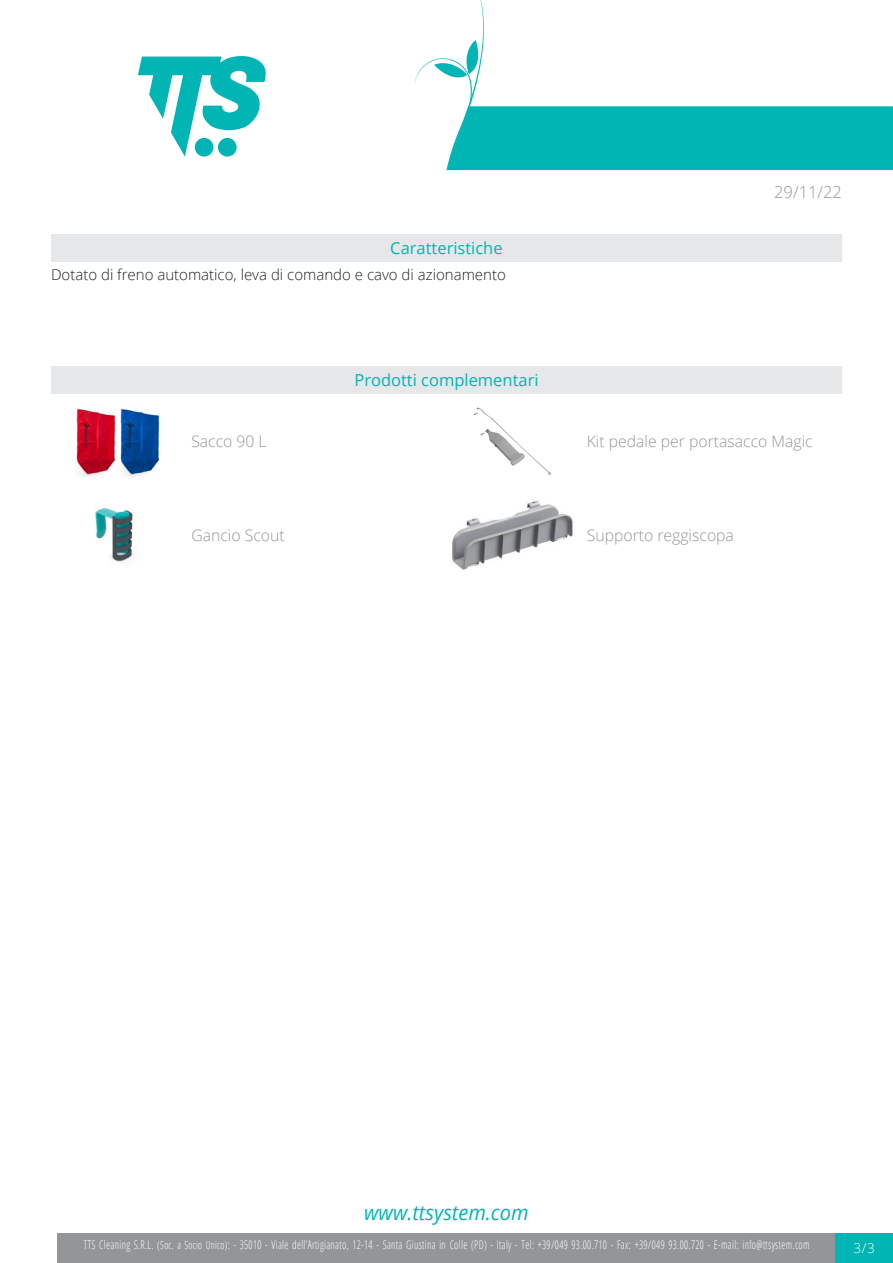
<style>
.page{position:relative;width:893px;height:1263px;background:#fff}
.page>*{position:absolute;margin:0;border:0;box-sizing:border-box;transform-origin:0 0}
.t1{font:italic 20.85px "Open Sans";color:#00b5b3;scale:.96 1}
.Titolo4{font:16.5px "Open Sans";color:#00b5b3}
.Titolo10{font:16.5px "Open Sans";color:#00b5b3}
.t2{font:300 16.5px "Open Sans";color:#939598}
.Nome{font:300 15.75px "Open Sans";color:#939598}
.CaratteristicheTecni{font:300 15px "Open Sans";color:#231f20}
.t3{font:300 13.5px "Open Sans";color:#fff}
.t4{font:300 12px "Open Sans Condensed";letter-spacing:.035em;color:#fff;scale:.85 1}
.s1{font-size:11.25px}
</style>
<div class="page">
<svg style="left:138px;top:56px;width:128px;height:101px"></svg>
<div style="left:57px;top:1233px;width:779px;height:30px;background:#939598"></div>
<div style="left:836px;top:1233px;width:57px;height:30px;background:#00b5b3"></div>
<svg style="left:415px;top:0;width:478px;height:170px"></svg>
<div style="left:51px;top:234px;width:791px;height:28px;background:#e6e7e9"></div>
<div style="left:51px;top:366px;width:791px;height:28px;background:#e6e7e9"></div>
<img style="left:76px;top:408px;width:40px;height:69px">
<img style="left:120px;top:408px;width:40px;height:69px">
<img style="left:473px;top:407px;width:78px;height:68px">
<img style="left:95px;top:508px;width:39px;height:54px">
<img style="left:452px;top:500px;width:121px;height:70px">
<p class="Titolo10" style="left:390px;top:237px;width:114px">Caratteristiche</p>
<p class="CaratteristicheTecni" style="left:51px;top:264px;width:456px">Dotato di freno automatico, leva di comando e cavo di azionamento</p>
<p class="Titolo4" style="left:354px;top:369px;width:186px">Prodotti complementari</p>
<h2 class="t2" style="left:774px;top:180px;width:69px">29/11/22</h2>
<p class="Nome" style="left:191px;top:431px;width:77px">Sacco 90 L</p>
<p class="Nome" style="left:587px;top:431px;width:227px">Kit pedale per portasacco Magic</p>
<p class="Nome" style="left:191px;top:524px;width:95px">Gancio Scout</p>
<p class="Nome" style="left:587px;top:524px;width:149px">Supporto reggiscopa</p>
<h1 class="t1" style="left:364px;top:1198px;width:173px">www.ttsystem.com</h1>
<p class="t4" style="left:84px;top:1236px;width:855px">TTS Cleaning S.R.L. <span class="s1">(Soc. a Socio Unico)</span>: - 35010 - Viale dell’Artigianato, 12-14 - Santa Giustina in Colle (PD) - Italy - Tel: +39/049 93.00.710 - Fax: +39/049 93.00.720 - E-mail: info@ttsystem.com</p>
<p class="t3" style="left:854px;top:1239px;width:23px">3/3</p>
</div>
